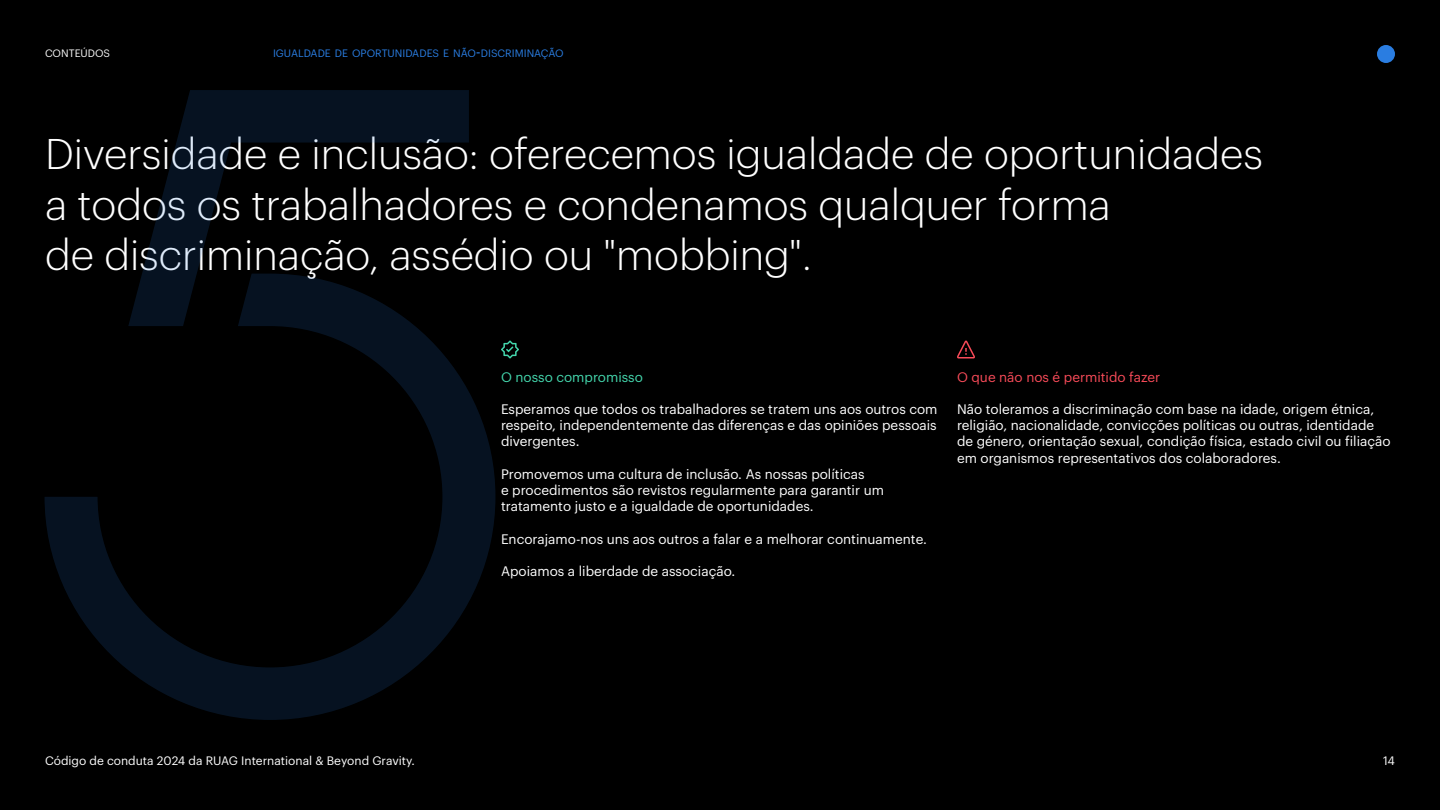
<style>
.page{position:relative;width:1440px;height:810px;background:#000}
.page>*{position:absolute;margin:0;border:0;box-sizing:border-box;transform-origin:0 0}
.t1{font:300 42px/50.4px "Graphik";color:#fff}
.t2{font:13.5px/16.2px "Graphik";color:#fff}
.t3{font:13.5px "Graphik";color:#f94b59}
.t4{font:13.5px "Graphik";color:#44d7ad}
.t5{font:12px "Graphik";color:#fff}
.t6{font:12px "Graphik";color:#fafafa}
.t7{font:10.5px "Graphik";color:#2a7de1}
.t8{font:10.5px "Graphik";color:#fafafa}
.s1{font-size:15px}
</style>
<div class="page">
<div style="left:1377px;top:45px;width:18px;height:18px;background:#2a7de1;border-radius:50%"></div>
<svg style="left:501px;top:340px;width:18px;height:19px"></svg>
<svg style="left:45px;top:90px;width:450px;height:630px"></svg>
<svg style="left:957px;top:340px;width:18px;height:18px"></svg>
<p class="t8" style="left:45px;top:46px;width:67px">CONTEÚDOS</p>
<p class="t7" style="left:273px;top:46px;width:292px">IGUALDADE DE OPORTUNIDADES E NÃO<span class="s1">-</span>DISCRIMINAÇÃO</p>
<h1 class="t1" style="left:45px;top:126px;width:1220px">Diversidade e inclusão: oferecemos igualdade de oportunidades a todos os trabalhadores e condenamos qualquer forma<br>de discriminação, assédio ou "mobbing".</h1>
<p class="t5" style="left:45px;top:752px;width:371px">Código de conduta 2024 da RUAG International &amp; Beyond Gravity.</p>
<p class="t4" style="left:501px;top:367px;width:143px">O nosso compromisso</p>
<p class="t2" style="left:501px;top:400px;width:438px;text-align:justify">Esperamos que todos os trabalhadores se tratem uns aos outros com respeito, independentemente das diferenças e das opiniões pessoais divergentes.</p>
<p class="t2" style="left:501px;top:465px;width:385px">Promovemos uma cultura de inclusão. As nossas políticas<br>e procedimentos são revistos regularmente para garantir um tratamento justo e a igualdade de oportunidades.</p>
<p class="t2" style="left:501px;top:529px;width:428px">Encorajamo-nos uns aos outros a falar e a melhorar continuamente.</p>
<p class="t2" style="left:501px;top:562px;width:236px">Apoiamos a liberdade de associação.</p>
<p class="t3" style="left:957px;top:367px;width:205px">O que não nos é permitido fazer</p>
<p class="t2" style="left:957px;top:400px;width:435px">Não toleramos a discriminação com base na idade, origem étnica, religião, nacionalidade, convicções políticas ou outras, identidade de género, orientação sexual, condição física, estado civil ou filiação em organismos representativos dos colaboradores.</p>
<p class="t6" style="left:1383px;top:752px;width:13px">14</p>
</div>
